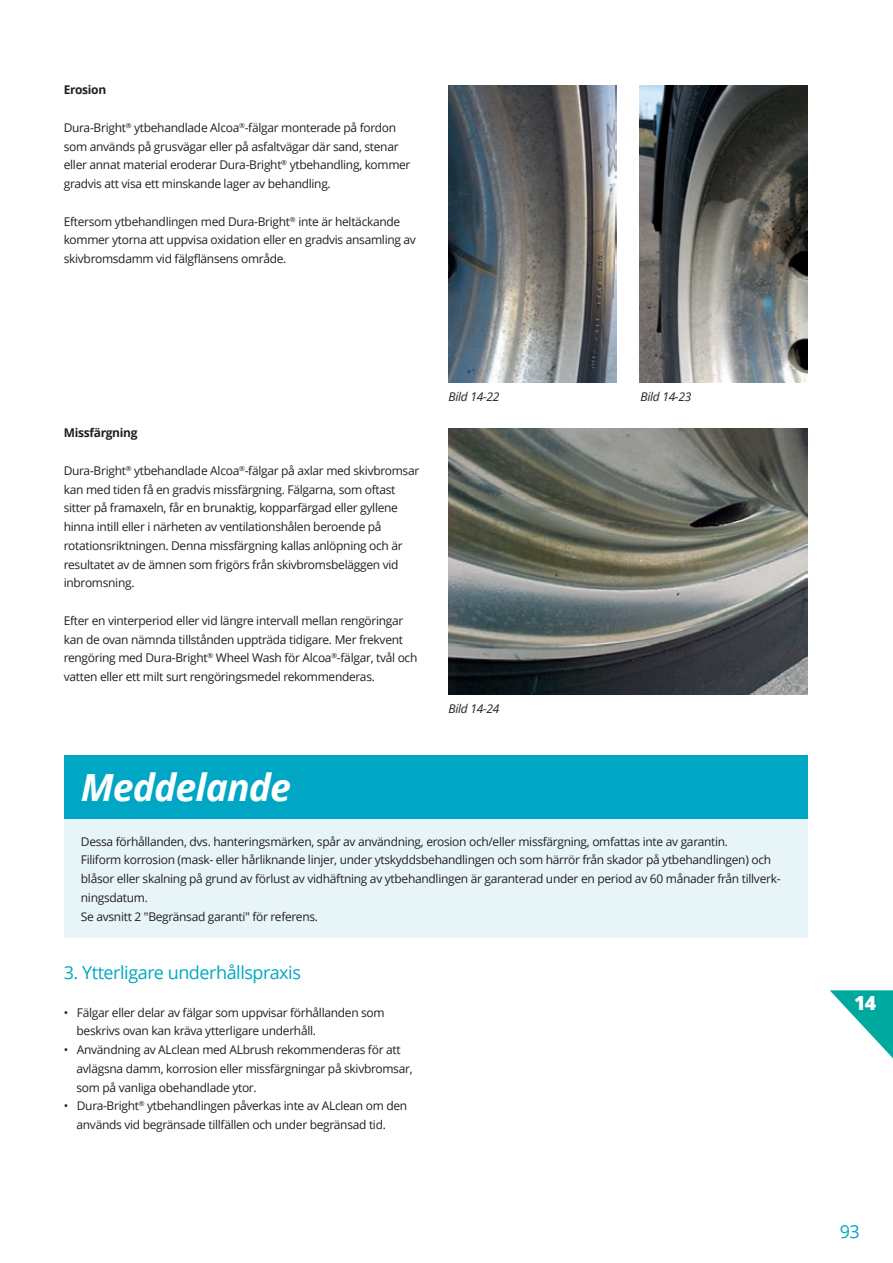
<style>
.page{position:relative;width:893px;height:1263px;background:#fff}
.page>*{position:absolute;margin:0;border:0;box-sizing:border-box;transform-origin:0 0}
.t1{font:italic 700 37.5px "Open Sans";letter-spacing:-.025em;color:#fff}
.t2{font:800 19.5px "Open Sans";color:#fff}
.t3{font:18px "Open Sans";letter-spacing:-.025em;color:#00a7c5}
.t4{font:12px/18.8px "Open Sans";letter-spacing:-.025em;color:#231f20}
.t5{font:italic 12px "Open Sans";letter-spacing:-.025em;color:#231f20}
.t6{font:700 12px "Open Sans";letter-spacing:-.025em;color:#231f20}
</style>
<div class="page">
<img style="left:449px;top:428px;width:359px;height:267px">
<img style="left:449px;top:85px;width:167px;height:298px">
<img style="left:640px;top:85px;width:168px;height:298px">
<div style="left:64px;top:819px;width:744px;height:118px;background:#e8f5f8"></div>
<div style="left:64px;top:755px;width:744px;height:64px;background:#00a7c5"></div>
<svg style="left:830px;top:990px;width:63px;height:68px"></svg>
<p class="t6" style="left:64px;top:82px;width:44px">Erosion</p>
<p class="t4" style="left:64px;top:118px;width:348px">Dura-Bright<sup>®</sup> ytbehandlade Alcoa<sup>®</sup>-fälgar monterade på fordon som används på grusvägar eller på asfaltvägar där sand, stenar eller annat material eroderar Dura-Bright<sup>®</sup> ytbehandling, kommer gradvis att visa ett minskande lager av behandling.</p>
<p class="t4" style="left:64px;top:212px;width:354px">Eftersom ytbehandlingen med Dura-Bright<sup>®</sup> inte är heltäckande kommer ytorna att uppvisa oxidation eller en gradvis ansamling av skivbromsdamm vid fälgflänsens område.</p>
<p class="t6" style="left:64px;top:425px;width:75px">Missfärgning</p>
<p class="t4" style="left:64px;top:461px;width:357px">Dura-Bright<sup>®</sup> ytbehandlade Alcoa<sup>®</sup>-fälgar på axlar med skivbromsar kan med tiden få en gradvis missfärgning. Fälgarna, som oftast sitter på framaxeln, får en brunaktig, kopparfärgad eller gyllene hinna intill eller i närheten av ventilationshålen beroende på rotationsriktningen. Denna missfärgning kallas anlöpning och är resultatet av de ämnen som frigörs från skivbromsbeläggen vid inbromsning.</p>
<p class="t4" style="left:64px;top:611px;width:355px">Efter en vinterperiod eller vid längre intervall mellan rengöringar kan de ovan nämnda tillstånden uppträda tidigare. Mer frekvent rengöring med Dura-Bright<sup>®</sup> Wheel Wash för Alcoa<sup>®</sup>-fälgar, tvål och vatten eller ett milt surt rengöringsmedel rekommenderas.</p>
<h1 class="t1" style="left:81px;top:761px;width:212px">Meddelande</h1>
<p class="t5" style="left:449px;top:388px;width:52px">Bild 14-22</p>
<p class="t5" style="left:449px;top:700px;width:52px">Bild 14-24</p>
<p class="t5" style="left:640px;top:388px;width:52px">Bild 14-23</p>
<p class="t4" style="left:81px;top:831px;width:701px">Dessa förhållanden, dvs. hanteringsmärken, spår av användning, erosion och/eller missfärgning, omfattas inte av garantin.<br>Filiform korrosion (mask- eller hårliknande linjer, under ytskyddsbehandlingen och som härrör från skador på ytbehandlingen) och blåsor eller skalning på grund av förlust av vidhäftning av ytbehandlingen är garanterad under en period av 60 månader från tillverk&shy;ningsdatum.<br>Se avsnitt 2 "Begränsad garanti" för referens.</p>
<h3 class="t3" style="left:64px;top:960px;width:239px">3. Ytterligare underhållspraxis</h3>
<p class="t4" style="left:77px;top:1002px;width:310px;text-indent:-13px">• Fälgar eller delar av fälgar som uppvisar förhållanden som beskrivs ovan kan kräva ytterligare underhåll.</p>
<p class="t4" style="left:77px;top:1040px;width:338px;text-indent:-13px">• Användning av ALclean med ALbrush rekommenderas för att avlägsna damm, korrosion eller missfärgningar på skivbromsar, som på vanliga obehandlade ytor.</p>
<p class="t4" style="left:77px;top:1096px;width:332px;text-indent:-13px">• Dura-Bright<sup>®</sup> ytbehandlingen påverkas inte av ALclean om den används vid begränsade tillfällen och under begränsad tid.</p>
<h2 class="t2" style="left:854px;top:988px;width:24px">14</h2>
<h3 class="t3" style="left:840px;top:1219px;width:22px">93</h3>
</div>
